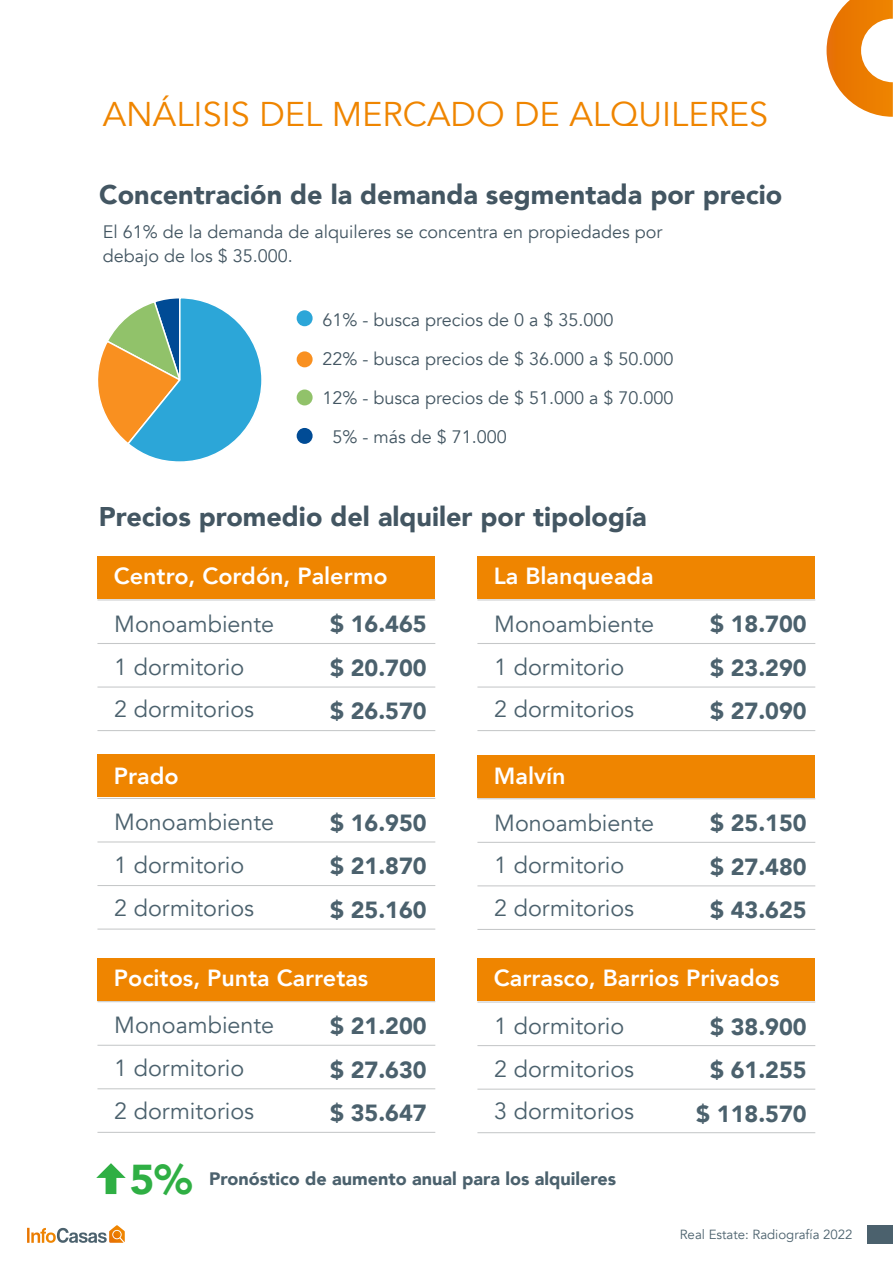
<style>
.page{position:relative;width:893px;height:1263px;background:#fff}
.page>*{position:absolute;margin:0;border:0;box-sizing:border-box;transform-origin:0 0}
.t1{font:900 41.7px "Avenir";color:#2faf44}
.t2{font:34.35px "Avenir";color:#ef8500}
.t3{font:900 27px "Avenir";color:#435662}
.t4{font:23.4px/42.8px "Avenir";color:#4b616d}
.t5{font:900 23.4px/43.5px "Avenir";color:#4b616d;text-align:justify}
.t6{font:800 23.4px "Avenir";color:#fff}
.t7{font:18px/24px "Avenir";color:#435662}
.t8{font:900 18px "Avenir";color:#4b616d}
.t9{font:13.2px "Avenir";color:#4b616d}
</style>
<div class="page">
<svg style="left:826px;top:0;width:67px;height:117px"></svg>
<svg style="left:27px;top:1228px;width:3px;height:15px"></svg>
<svg style="left:31px;top:1225px;width:94px;height:18px"></svg>
<div style="left:867px;top:1224px;width:26px;height:19px;background:#4b616d"></div>
<svg style="left:98px;top:298px;width:164px;height:164px"></svg>
<div style="left:297px;top:310px;width:16px;height:16px;background:#2ca6d8;border-radius:50%"></div>
<div style="left:297px;top:351px;width:16px;height:16px;background:#f99020;border-radius:50%"></div>
<div style="left:297px;top:389px;width:16px;height:16px;background:#91c26a;border-radius:50%"></div>
<div style="left:297px;top:428px;width:16px;height:16px;background:#004b95;border-radius:50%"></div>
<svg style="left:96px;top:1163px;width:30px;height:31px"></svg>
<div style="left:97px;top:556px;width:338px;height:43px;background:#ef8500"></div>
<hr style="left:97px;top:599px;width:338px;height:1px;background:#c5c7c8">
<hr style="left:97px;top:643px;width:338px;height:1px;background:#c5c7c8">
<hr style="left:97px;top:686px;width:338px;height:1px;background:#c5c7c8">
<hr style="left:97px;top:730px;width:338px;height:1px;background:#c5c7c8">
<div style="left:97px;top:754px;width:338px;height:43px;background:#ef8500"></div>
<hr style="left:97px;top:798px;width:338px;height:1px;background:#c5c7c8">
<hr style="left:97px;top:841px;width:338px;height:1px;background:#c5c7c8">
<hr style="left:97px;top:885px;width:338px;height:1px;background:#c5c7c8">
<hr style="left:97px;top:928px;width:338px;height:1px;background:#c5c7c8">
<div style="left:477px;top:556px;width:338px;height:43px;background:#ef8500"></div>
<hr style="left:477px;top:599px;width:338px;height:1px;background:#c5c7c8">
<hr style="left:477px;top:643px;width:338px;height:1px;background:#c5c7c8">
<hr style="left:477px;top:686px;width:338px;height:1px;background:#c5c7c8">
<hr style="left:477px;top:730px;width:338px;height:1px;background:#c5c7c8">
<div style="left:477px;top:755px;width:338px;height:42px;background:#ef8500"></div>
<hr style="left:477px;top:798px;width:338px;height:1px;background:#c5c7c8">
<hr style="left:477px;top:842px;width:338px;height:1px;background:#c5c7c8">
<hr style="left:477px;top:885px;width:338px;height:1px;background:#c5c7c8">
<hr style="left:477px;top:929px;width:338px;height:1px;background:#c5c7c8">
<div style="left:97px;top:958px;width:338px;height:42px;background:#ef8500"></div>
<hr style="left:97px;top:1001px;width:338px;height:1px;background:#c5c7c8">
<hr style="left:97px;top:1045px;width:338px;height:1px;background:#c5c7c8">
<hr style="left:97px;top:1088px;width:338px;height:1px;background:#c5c7c8">
<hr style="left:97px;top:1132px;width:338px;height:1px;background:#c5c7c8">
<div style="left:477px;top:958px;width:338px;height:43px;background:#ef8500"></div>
<hr style="left:477px;top:1001px;width:338px;height:1px;background:#c5c7c8">
<hr style="left:477px;top:1045px;width:338px;height:1px;background:#c5c7c8">
<hr style="left:477px;top:1088px;width:338px;height:2px;background:#c5c7c8">
<hr style="left:477px;top:1132px;width:338px;height:1px;background:#c5c7c8">
<h2 class="t2" style="left:103px;top:94px;width:667px">ANÁLISIS DEL MERCADO DE ALQUILERES</h2>
<p class="t3" style="left:99px;top:172px;width:685px">Concentración de la demanda segmentada por precio</p>
<p class="t7" style="left:103px;top:220px;width:561px">El 61% de la demanda de alquileres se concentra en propiedades por debajo de los $ 35.000.</p>
<p class="t7" style="left:322px;top:308px;width:293px">61% - busca precios de 0 a $ 35.000</p>
<p class="t7" style="left:322px;top:347px;width:353px">22% - busca precios de $ 36.000 a $ 50.000</p>
<p class="t7" style="left:322px;top:386px;width:353px">12% - busca precios de $ 51.000 a $ 70.000</p>
<p class="t7" style="left:332px;top:425px;width:176px">5% - más de $ 71.000</p>
<p class="t3" style="left:99px;top:494px;width:549px">Precios promedio del alquiler por tipología</p>
<p class="t6" style="left:114px;top:558px;width:275px">Centro, Cordón, Palermo</p>
<p class="t4" style="left:114px;top:603px;width:161px">Monoambiente<br>1 dormitorio<br>2 dormitorios</p>
<p class="t6" style="left:114px;top:757px;width:66px">Prado</p>
<p class="t4" style="left:114px;top:801px;width:161px">Monoambiente<br>1 dormitorio<br>2 dormitorios</p>
<p class="t5" style="left:330px;top:602px;width:98px">$ 16.465 $ 20.700 $ 26.570</p>
<p class="t5" style="left:330px;top:800px;width:98px">$ 16.950 $ 21.870 $ 25.160</p>
<p class="t6" style="left:114px;top:960px;width:256px">Pocitos, Punta Carretas</p>
<p class="t4" style="left:114px;top:1004px;width:161px">Monoambiente<br>1 dormitorio<br>2 dormitorios</p>
<p class="t5" style="left:330px;top:1004px;width:98px">$ 21.200 $ 27.630 $ 35.647</p>
<p class="t6" style="left:494px;top:558px;width:161px">La Blanqueada</p>
<p class="t4" style="left:494px;top:603px;width:161px">Monoambiente<br>1 dormitorio<br>2 dormitorios</p>
<p class="t6" style="left:494px;top:757px;width:73px">Malvín</p>
<p class="t4" style="left:494px;top:801px;width:161px">Monoambiente<br>1 dormitorio<br>2 dormitorios</p>
<p class="t5" style="left:710px;top:602px;width:98px">$ 18.700 $ 23.290 $ 27.090</p>
<p class="t5" style="left:710px;top:801px;width:98px">$ 25.150 $ 27.480 $ 43.625</p>
<p class="t6" style="left:494px;top:960px;width:287px">Carrasco, Barrios Privados</p>
<p class="t4" style="left:494px;top:1005px;width:141px">1 dormitorio<br>2 dormitorios<br>3 dormitorios</p>
<p class="t5" style="left:696px;top:1004px;width:112px;text-align:center">$ 38.900 $ 61.255 $ 118.570</p>
<h1 class="t1" style="left:130px;top:1144px;width:64px">5%</h1>
<p class="t8" style="left:209px;top:1163px;width:408px">Pronóstico de aumento anual para los alquileres</p>
<p class="t9" style="left:680px;top:1226px;width:174px">Real Estate: Radiografía 2022</p>
</div>
